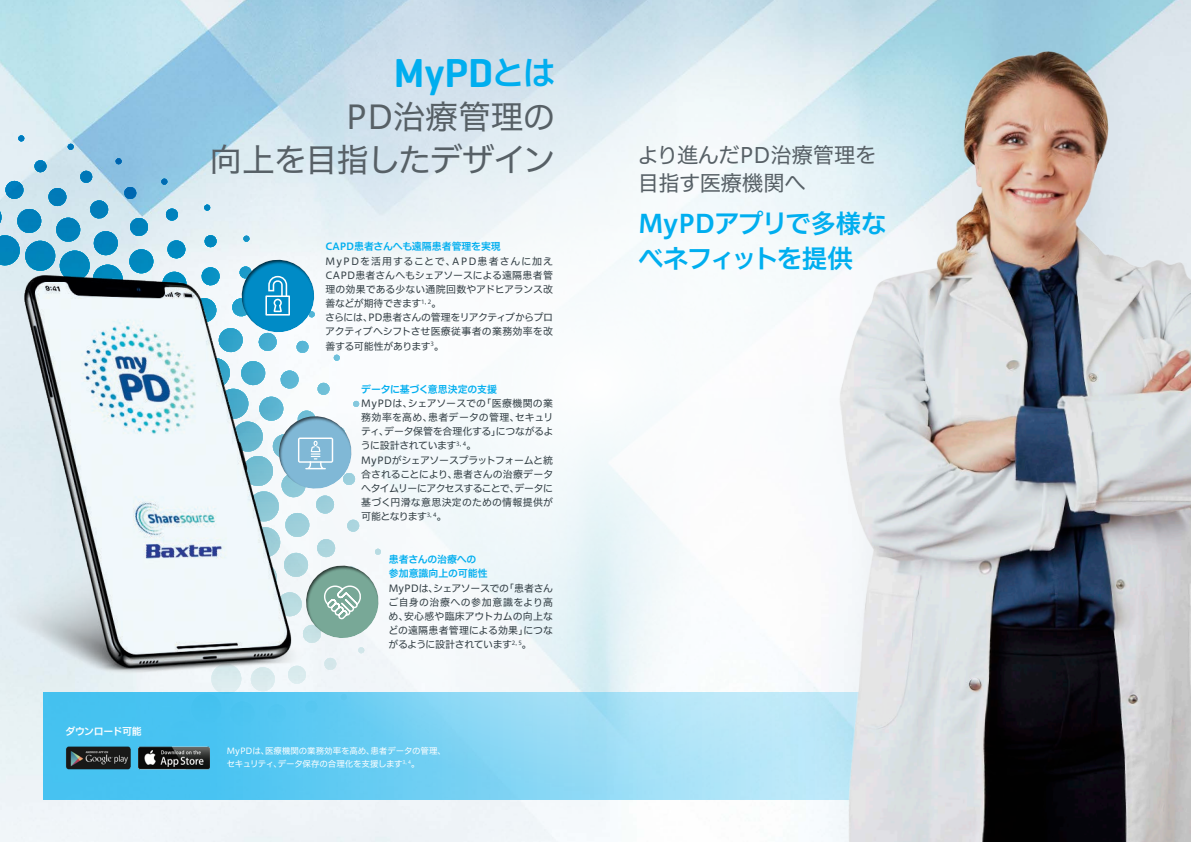
<style>
.page{position:relative;width:1191px;height:842px;background:#fff}
.page>*{position:absolute;margin:0;border:0;box-sizing:border-box;transform-origin:0 0}
.t1{font:600 41.1px "Geogrotesque";color:#00aeef}
.t2{font:32.6px/42.5px "Hiragino UD Sans F Std W4";letter-spacing:-.02em;color:#576066;text-align:right}
.t3{font:25.5px/35.4px "Hiragino UD Sans F Std W6";letter-spacing:-.03em;color:#00aeef}
.t4{font:21.3px/28.3px "Hiragino UD Sans F Std W4";letter-spacing:-.01em;color:#576066}
.t5{font:9.9px/14.2px "Hiragino UD Sans F Std W4";letter-spacing:-.01em;color:#2f3b41}
.t6{font:9.9px/14.2px "Hiragino UD Sans F Std W6";color:#00aeef}
.t7{font:9.9px "Hiragino UD Sans F Std W6";letter-spacing:-.02em;color:#00aeef}
.t8{font:9.9px "Hiragino UD Sans F Std W6";letter-spacing:-.03em;color:#fff}
.t9{font:8.5px/12.8px "Hiragino UD Sans F Std W4";letter-spacing:-.015em;color:#fff}
.s1{font-family:"Hiragino UD Sans F Std W6";font-weight:400;font-size:32.6px}
</style>
<div class="page">
<img style="left:0;top:0;width:677px;height:842px">
<svg style="left:43px;top:745px;width:634px;height:54px;background:#54c5ef"></svg>
<svg style="left:185px;top:0;width:492px;height:794px"></svg>
<img style="left:677px;top:0;width:514px;height:842px">
<img style="left:0;top:195px;width:342px;height:550px">
<img style="left:65px;top:747px;width:66px;height:22px">
<img style="left:139px;top:747px;width:71px;height:22px">
<svg style="left:270px;top:407px;width:91px;height:91px"></svg>
<svg style="left:297px;top:556px;width:91px;height:91px"></svg>
<svg style="left:233px;top:250px;width:91px;height:91px"></svg>
<p class="t8" style="left:65px;top:723px;width:78px">ダウンロード可能</p>
<h1 class="t1" style="left:394px;top:47px;width:163px">MyPD<span class="s1">とは</span></h1>
<h2 class="t2" style="left:210px;top:94px;width:348px">PD治療管理の<br>向上を目指したデザイン</h2>
<p class="t6" style="left:325px;top:239px;width:177px">CAPD患者さんへも遠隔患者管理を実現</p>
<p class="t5" style="left:325px;top:253px;width:230px">MyPDを活用することで、APD患者さんに加え<br>CAPD患者さんへもシェアソースによる遠隔患者管理の効果である少ない通院回数やアドヒアランス改善などが期待できます<sup>1,</sup> <sup>2</sup>。<br>さらには、PD患者さんの管理をリアクティブからプロアクティブへシフトさせ医療従事者の業務効率を改善する可能性があります<sup>3</sup>。</p>
<p class="t7" style="left:361px;top:381px;width:137px">データに基づく意思決定の支援</p>
<p class="t5" style="left:361px;top:395px;width:194px">MyPDは、シェアソースでの「医療機関の業務効率を高め、患者データの管理、セキュリティ、データ保管を合理化する」につながるように設計されています<sup>3,</sup> <sup>4</sup>。<br>MyPDがシェアソースプラットフォームと統合されることにより、患者さんの治療データへタイムリーにアクセスすることで、データに基づく円滑な意思決定のための情報提供が可能となります<sup>3,</sup> <sup>4</sup>。</p>
<p class="t6" style="left:389px;top:552px;width:100px">患者さんの治療への参加意識向上の可能性</p>
<p class="t5" style="left:388px;top:580px;width:166px;text-align:justify">MyPDは、シェアソースでの「患者さんご自身の治療への参加意識をより高め、安心感や臨床アウトカムの向上などの遠隔患者管理による効果」につながるように設計されています<sup>2,</sup> <sup>5</sup>。</p>
<p class="t9" style="left:227px;top:744px;width:221px">MyPDは、医療機関の業務効率を高め、患者データの管理、セキュリティ、データ保存の合理化を支援します<sup>3,</sup> <sup>4</sup>。</p>
<h3 class="t4" style="left:637px;top:140px;width:240px">より進んだPD治療管理を目指す医療機関へ</h3>
<h3 class="t3" style="left:638px;top:204px;width:250px">MyPDアプリで多様なベネフィットを提供</h3>
</div>
